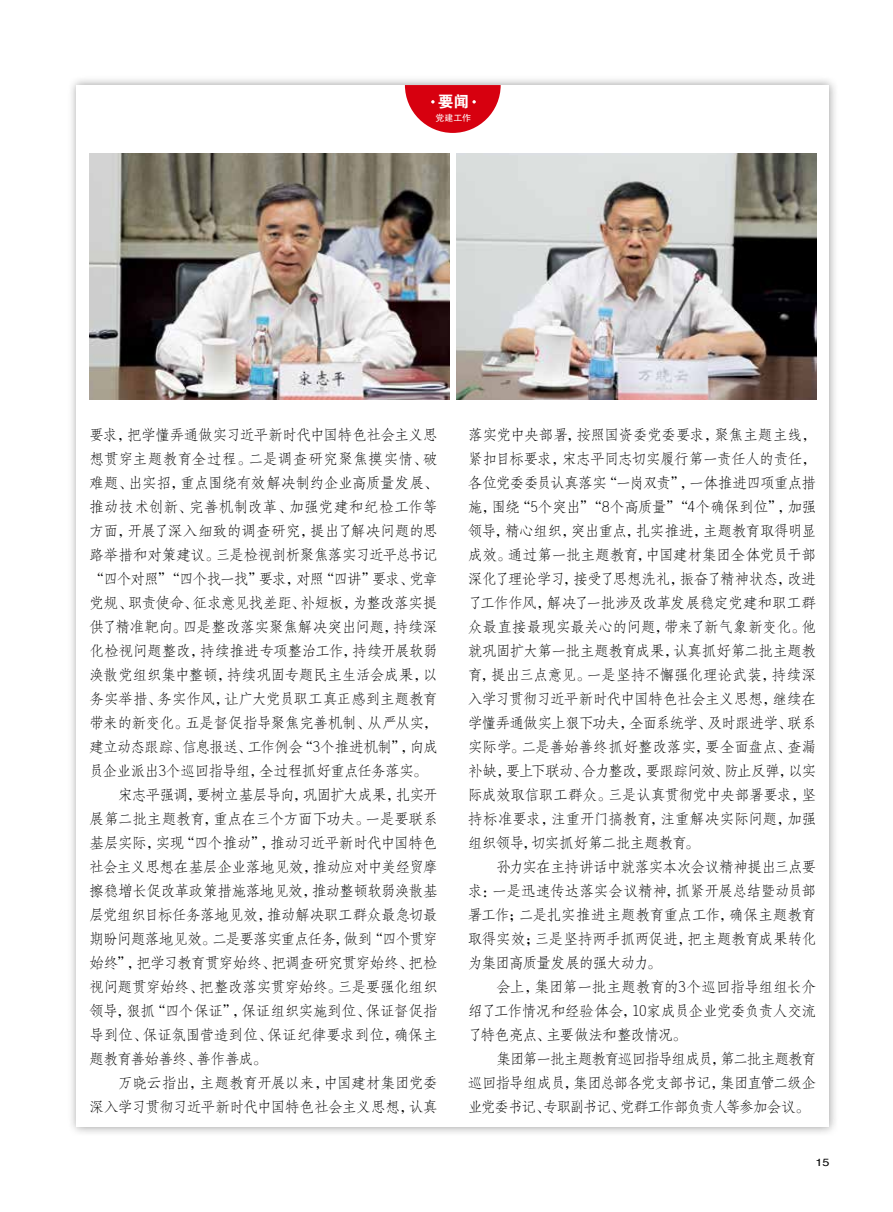
<style>
.page{position:relative;width:893px;height:1212px;background:#fff}
.page>*{position:absolute;margin:0;border:0;box-sizing:border-box;transform-origin:0 0}
.t1{font:15.75px "FZDHTJW GB1 0";color:#fff}
.t2{font:15px/24px "FZFSJW GB1 0";letter-spacing:-.055em;color:#000;text-align:justify}
.t3{font:15px "FZFSJW GB1 0";letter-spacing:-.08em;color:#000}
.t4{font:15px "FZFSJW GB1 0";letter-spacing:-.035em;color:#000}
.t5{font:15px "FZFSJW GB1 0";letter-spacing:-.005em;color:#000}
.t6{font:15px "FZFSJW GB1 0";letter-spacing:-.02em;color:#000}
.t7{font:10.5px "Helvetica";color:#000;scale:1.2 1}
.t8{font:9px "FZHTJW GB1 0";color:#fff}
</style>
<div class="page">
<div style="left:67px;top:75px;width:772px;height:1061px;background:#000;opacity:.37"></div>
<div style="left:77px;top:85px;width:752px;height:1042px;background:#fff"></div>
<svg style="left:405px;top:85px;width:96px;height:48px"></svg>
<img style="left:90px;top:153px;width:359px;height:247px">
<img style="left:457px;top:153px;width:359px;height:247px">
<p class="t1" style="left:438px;top:93px;width:33px">要闻</p>
<p class="t8" style="left:435px;top:113px;width:37px">党建工作</p>
<p class="t2" style="left:89px;top:423px;width:350px">要求，把学懂弄通做实习近平新时代中国特色社会主义思</p>
<p class="t5" style="left:89px;top:451px;width:350px">想贯穿主题教育全过程。二是调查研究聚焦摸实情、破</p>
<p class="t2" style="left:89px;top:471px;width:350px">难题、出实招，重点围绕有效解决制约企业高质量发展、</p>
<p class="t6" style="left:89px;top:499px;width:350px">推动技术创新、完善机制改革、加强党建和纪检工作等</p>
<p class="t2" style="left:89px;top:519px;width:350px">方面，开展了深入细致的调查研究，提出了解决问题的思</p>
<p class="t2" style="left:89px;top:543px;width:350px">路举措和对策建议。三是检视剖析聚焦落实习近平总书记</p>
<p class="t3" style="left:89px;top:571px;width:350px">“四个对照”“四个找一找”要求，对照“四讲”要求、党章</p>
<p class="t2" style="left:89px;top:591px;width:350px">党规、职责使命、征求意见找差距、补短板，为整改落实提</p>
<p class="t2" style="left:89px;top:615px;width:350px">供了精准靶向。四是整改落实聚焦解决突出问题，持续深</p>
<p class="t2" style="left:89px;top:639px;width:350px">化检视问题整改，持续推进专项整治工作，持续开展软弱</p>
<p class="t2" style="left:89px;top:663px;width:350px">涣散党组织集中整顿，持续巩固专题民主生活会成果，以</p>
<p class="t4" style="left:89px;top:691px;width:350px">务实举措、务实作风，让广大党员职工真正感到主题教育</p>
<p class="t2" style="left:89px;top:711px;width:350px">带来的新变化。五是督促指导聚焦完善机制、从严从实，</p>
<p class="t2" style="left:89px;top:735px;width:350px">建立动态跟踪、信息报送、工作例会“3个推进机制”，向成</p>
<p class="t2" style="left:89px;top:759px;width:340px">员企业派出3个巡回指导组，全过程抓好重点任务落实。</p>
<p class="t2" style="left:118px;top:783px;width:322px">宋志平强调，要树立基层导向，巩固扩大成果，扎实开</p>
<p class="t2" style="left:89px;top:807px;width:350px">展第二批主题教育，重点在三个方面下功夫。一是要联系</p>
<p class="t2" style="left:89px;top:831px;width:350px">基层实际，实现“四个推动”，推动习近平新时代中国特色</p>
<p class="t2" style="left:89px;top:855px;width:350px">社会主义思想在基层企业落地见效，推动应对中美经贸摩</p>
<p class="t2" style="left:89px;top:879px;width:350px">擦稳增长促改革政策措施落地见效，推动整顿软弱涣散基</p>
<p class="t2" style="left:89px;top:903px;width:350px">层党组织目标任务落地见效，推动解决职工群众最急切最</p>
<p class="t3" style="left:89px;top:931px;width:350px">期盼问题落地见效。二是要落实重点任务，做到“四个贯穿</p>
<p class="t2" style="left:89px;top:951px;width:350px">始终”，把学习教育贯穿始终、把调查研究贯穿始终、把检</p>
<p class="t2" style="left:89px;top:975px;width:350px">视问题贯穿始终、把整改落实贯穿始终。三是要强化组织</p>
<p class="t2" style="left:89px;top:999px;width:350px">领导，狠抓“四个保证”，保证组织实施到位、保证督促指</p>
<p class="t4" style="left:89px;top:1027px;width:350px">导到位、保证氛围营造到位、保证纪律要求到位，确保主</p>
<p class="t2" style="left:89px;top:1047px;width:180px">题教育善始善终、善作善成。</p>
<p class="t2" style="left:118px;top:1071px;width:322px">万晓云指出，主题教育开展以来，中国建材集团党委</p>
<p class="t2" style="left:89px;top:1095px;width:350px">深入学习贯彻习近平新时代中国特色社会主义思想，认真</p>
<p class="t2" style="left:468px;top:423px;width:350px">落实党中央部署，按照国资委党委要求，聚焦主题主线，紧扣目标要求，宋志平同志切实履行第一责任人的责任，各位党委委员认真落实“一岗双责”，一体推进四项重点措施，围绕“5个突出”“8个高质量”“4个确保到位”，加强领导，精心组织，突出重点，扎实推进，主题教育取得明显成效。通过第一批主题教育，中国建材集团全体党员干部深化了理论学习，接受了思想洗礼，振奋了精神状态，改进了工作作风，解决了一批涉及改革发展稳定党建和职工群众最直接最现实最关心的问题，带来了新气象新变化。他就巩固扩大第一批主题教育成果，认真抓好第二批主题教育，提出三点意见。一是坚持不懈强化理论武装，持续深入学习贯彻习近平新时代中国特色社会主义思想，继续在学懂弄通做实上狠下功夫，全面系统学、及时跟进学、联系实际学。二是善始善终抓好整改落实，要全面盘点、查漏补缺，要上下联动、合力整改，要跟踪问效、防止反弹，以实际成效取信职工群众。三是认真贯彻党中央部署要求，坚持标准要求，注重开门搞教育，注重解决实际问题，加强组织领导，切实抓好第二批主题教育。</p>
<p class="t2" style="left:468px;top:855px;width:350px;text-indent:28px">孙力实在主持讲话中就落实本次会议精神提出三点要求：一是迅速传达落实会议精神，抓紧开展总结暨动员部署工作；二是扎实推进主题教育重点工作，确保主题教育取得实效；三是坚持两手抓两促进，把主题教育成果转化为集团高质量发展的强大动力。</p>
<p class="t2" style="left:468px;top:975px;width:350px;text-indent:28px">会上，集团第一批主题教育的3个巡回指导组组长介绍了工作情况和经验体会，10家成员企业党委负责人交流了特色亮点、主要做法和整改情况。</p>
<p class="t2" style="left:468px;top:1047px;width:350px;text-indent:28px">集团第一批主题教育巡回指导组成员，第二批主题教育巡回指导组成员，集团总部各党支部书记，集团直管二级企业党委书记、专职副书记、党群工作部负责人等参加会议。</p>
<p class="t7" style="left:815px;top:1154px;width:13px">15</p>
</div>
